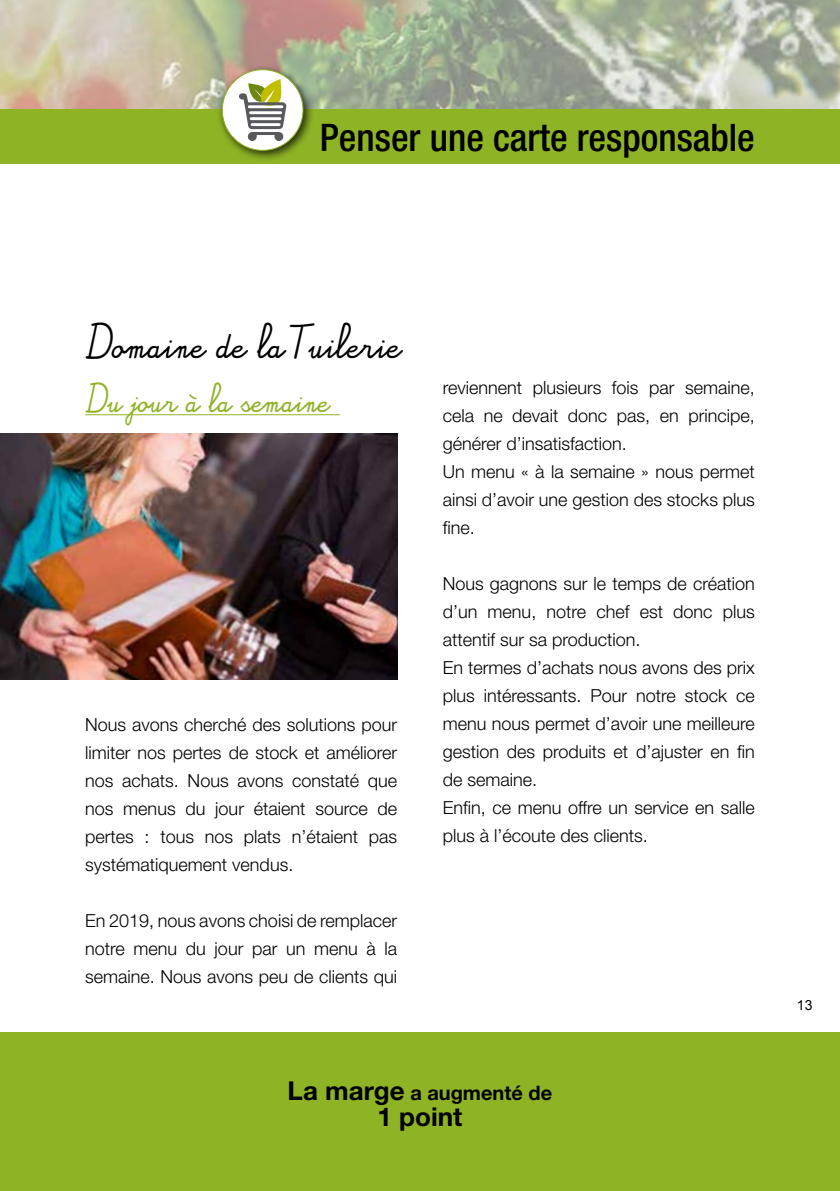
<style>
.page{position:relative;width:840px;height:1191px;background:#fff}
.page>*{position:absolute;margin:0;border:0;box-sizing:border-box;transform-origin:0 0}
.t1{font:500 condensed 38px "Helvetica Neue LT Std";color:#000}
.t2{font:700 26px "Helvetica Neue LT Std";color:#000}
.t3{font:24px "Alamain";color:#000}
.t4{font:700 20px "Helvetica Neue LT Std";color:#000}
.t5{font:20px "Alamain";color:#8eb325}
.t6{font:300 18px/28px "Helvetica Neue LT Std";color:#000;text-align:justify}
.t7{font:14px "Arial";color:#000}
.s1{font-size:26px}
</style>
<div class="page">
<svg style="left:0;top:0;width:839px;height:110px;background:#b5b69f"></svg>
<div style="left:0;top:110px;width:839px;height:54px;background:#8eb325"></div>
<div style="left:0;top:1032px;width:839px;height:159px;background:#8eb325"></div>
<hr style="left:85px;top:414px;width:254px;height:1px;background:#8eb325">
<div style="left:217px;top:64px;width:97px;height:98px;background:#000;opacity:.75"></div>
<div style="left:222px;top:70px;width:81px;height:80px;background:#fff;border-radius:50%"></div>
<div style="left:222px;top:69px;width:81px;height:82px;border:1px solid #8eb325;border-radius:50%"></div>
<svg style="left:239px;top:79px;width:47px;height:62px"></svg>
<img style="left:0;top:434px;width:397px;height:246px">
<h1 class="t1" style="left:320px;top:115px;width:436px">Penser une carte responsable</h1>
<h3 class="t3" style="left:85px;top:335px;width:317px">Domaine de laTuilerie</h3>
<p class="t5" style="left:85px;top:393px;width:246px">Du jour à la semaine</p>
<p class="t6" style="left:85px;top:710px;width:313px">Nous avons cherché des solutions pour limiter nos pertes de stock et améliorer nos achats. Nous avons constaté que nos menus du jour étaient source de pertes : tous nos plats n’étaient pas systématiquement vendus.</p>
<p class="t6" style="left:85px;top:906px;width:313px">En 2019, nous avons choisi de remplacer notre menu du jour par un menu à la semaine. Nous avons peu de clients qui</p>
<p class="t6" style="left:442px;top:373px;width:313px;text-align:left">reviennent plusieurs fois par semaine, cela ne devait donc pas, en principe, générer d’insatisfaction.<br>Un menu « à la semaine » nous permet ainsi d’avoir une gestion des stocks plus fine.</p>
<p class="t6" style="left:442px;top:569px;width:313px;text-align:left">Nous gagnons sur le temps de création d’un menu, notre chef est donc plus attentif sur sa production.<br>En termes d’achats nous avons des prix plus intéressants. Pour notre stock ce menu nous permet d’avoir une meilleure gestion des produits et d’ajuster en fin de semaine.<br>Enfin, ce menu offre un service en salle plus à l’écoute des clients.</p>
<p class="t4" style="left:287px;top:1080px;width:266px"><span class="s1">La marge</span> a augmenté de</p>
<h2 class="t2" style="left:377px;top:1101px;width:86px">1 point</h2>
<p class="t7" style="left:796px;top:995px;width:17px">13</p>
</div>
